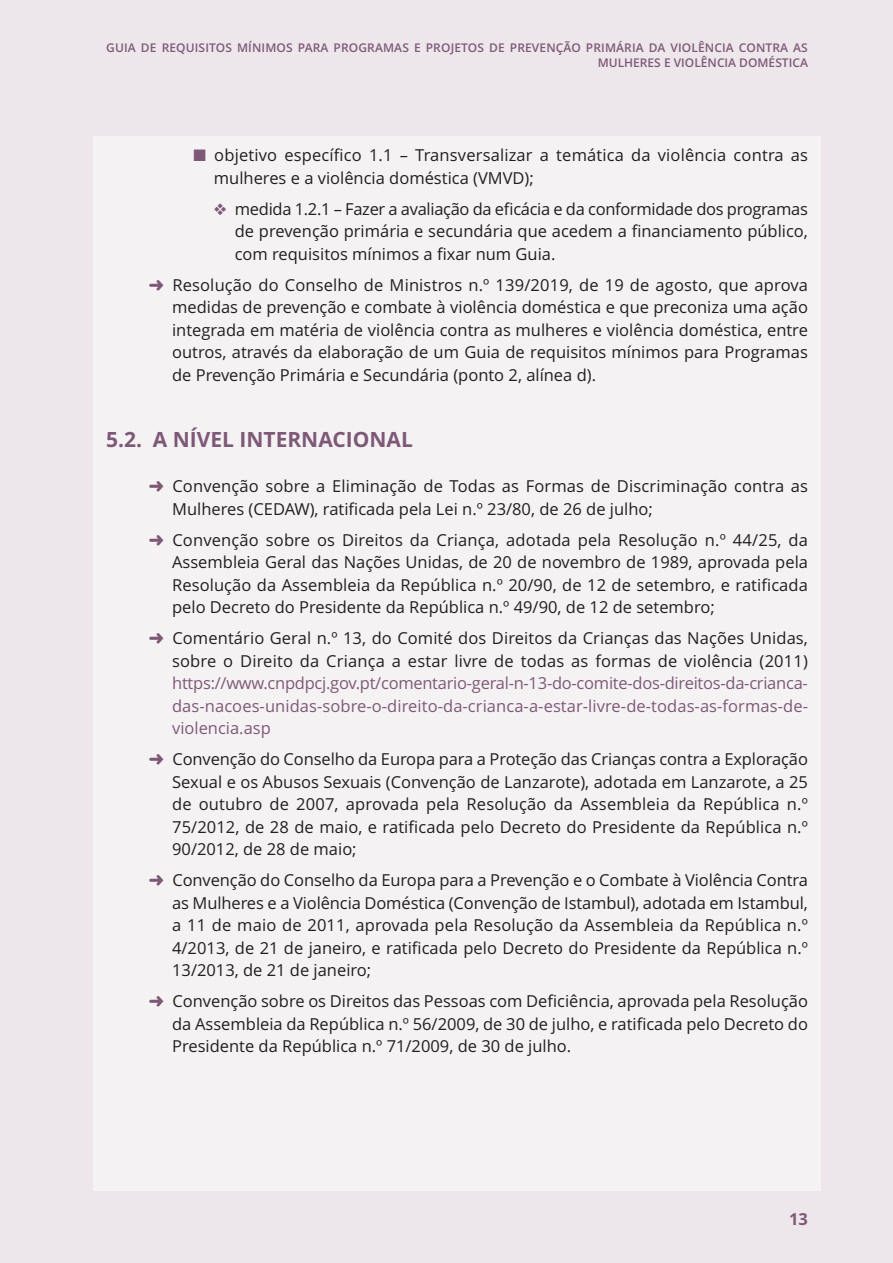
<style>
.page{position:relative;width:893px;height:1263px;background:#ede7eb}
.page>*{position:absolute;margin:0;border:0;box-sizing:border-box;transform-origin:0 0}
.t1{font:700 21px "Open Sans";color:#7e5977}
.t2{font:16.5px/22.5px "Open Sans";color:#231f20;text-align:justify}
.t3{font:16.5px/22.5px "Open Sans";letter-spacing:.005em;color:#7e5977;text-align:justify}
.t4{font:700 16.5px "Open Sans";color:#7e5977}
.t5{font:600 12px "Open Sans";letter-spacing:.01em;color:#7e5977}
.s1{color:#7e5977}
</style>
<div class="page">
<div style="left:94px;top:136px;width:727px;height:1055px;background:#f5f2f4"></div>
<p class="t5" style="left:106px;top:43px;width:703px">GUIA DE REQUISITOS MÍNIMOS PARA PROGRAMAS E PROJETOS DE PREVENÇÃO PRIMÁRIA DA VIOLÊNCIA CONTRA AS</p>
<p class="t5" style="left:598px;top:58px;width:212px">MULHERES E VIOLÊNCIA DOMÉSTICA</p>
<p class="t2" style="left:214px;top:146px;width:596px;text-indent:-20px"><span class="s1">■</span> objetivo específico 1.1 – Transversalizar a temática da violência contra as mulheres e a violência doméstica (VMVD);</p>
<p class="t2" style="left:235px;top:199px;width:575px;text-indent:-21px"><span class="s1">❖</span> medida 1.2.1 – Fazer a avaliação da eficácia e da conformidade dos programas de prevenção primária e secundária que acedem a financiamento público, com requisitos mínimos a fixar num Guia.</p>
<p class="t2" style="left:172px;top:275px;width:637px;text-indent:-23px"><span class="s1">➜</span> Resolução do Conselho de Ministros n.º 139/2019, de 19 de agosto, que aprova medidas de prevenção e combate à violência doméstica e que preconiza uma ação integrada em matéria de violência contra as mulheres e violência doméstica, entre outros, através da elaboração de um Guia de requisitos mínimos para Programas de Prevenção Primária e Secundária (ponto 2, alínea d).</p>
<p class="t1" style="left:106px;top:431px;width:308px">5.2. A NÍVEL INTERNACIONAL</p>
<p class="t2" style="left:172px;top:476px;width:637px;text-indent:-23px"><span class="s1">➜</span> Convenção sobre a Eliminação de Todas as Formas de Discriminação contra as<br>Mulheres (CEDAW), ratificada pela Lei n.º 23/80, de 26 de julho;</p>
<p class="t2" style="left:172px;top:530px;width:637px;text-indent:-23px"><span class="s1">➜</span> Convenção sobre os Direitos da Criança, adotada pela Resolução n.º 44/25, da Assembleia Geral das Nações Unidas, de 20 de novembro de 1989, aprovada pela Resolução da Assembleia da República n.º 20/90, de 12 de setembro, e ratificada pelo Decreto do Presidente da República n.º 49/90, de 12 de setembro;</p>
<p class="t2" style="left:149px;top:628px;width:661px;text-align:right"><span class="s1">➜</span> Comentário Geral n.º 13, do Comité dos Direitos da Crianças das Nações Unidas, sobre o Direito da Criança a estar livre de todas as formas de violência (2011)</p>
<p class="t3" style="left:172px;top:673px;width:637px">https://www.cnpdpcj.gov.pt/comentario-geral-n-13-do-comite-dos-direitos-da-crianca&shy;das-nacoes-unidas-sobre-o-direito-da-crianca-a-estar-livre-de-todas-as-formas-de&shy;violencia.asp</p>
<p class="t2" style="left:172px;top:749px;width:637px;text-indent:-23px"><span class="s1">➜</span> Convenção do Conselho da Europa para a Proteção das Crianças contra a Exploração Sexual e os Abusos Sexuais (Convenção de Lanzarote), adotada em Lanzarote, a 25 de outubro de 2007, aprovada pela Resolução da Assembleia da República n.º 75/2012, de 28 de maio, e ratificada pelo Decreto do Presidente da República n.º 90/2012, de 28 de maio;</p>
<p class="t2" style="left:172px;top:870px;width:637px;text-indent:-23px"><span class="s1">➜</span> Convenção do Conselho da Europa para a Prevenção e o Combate à Violência Contra as Mulheres e a Violência Doméstica (Convenção de Istambul), adotada em Istambul, a 11 de maio de 2011, aprovada pela Resolução da Assembleia da República n.º 4/2013, de 21 de janeiro, e ratificada pelo Decreto do Presidente da República n.º 13/2013, de 21 de janeiro;</p>
<p class="t2" style="left:172px;top:991px;width:637px;text-indent:-23px"><span class="s1">➜</span> Convenção sobre os Direitos das Pessoas com Deficiência, aprovada pela Resolução da Assembleia da República n.º 56/2009, de 30 de julho, e ratificada pelo Decreto do Presidente da República n.º 71/2009, de 30 de julho.</p>
<p class="t4" style="left:789px;top:1212px;width:20px">13</p>
</div>
